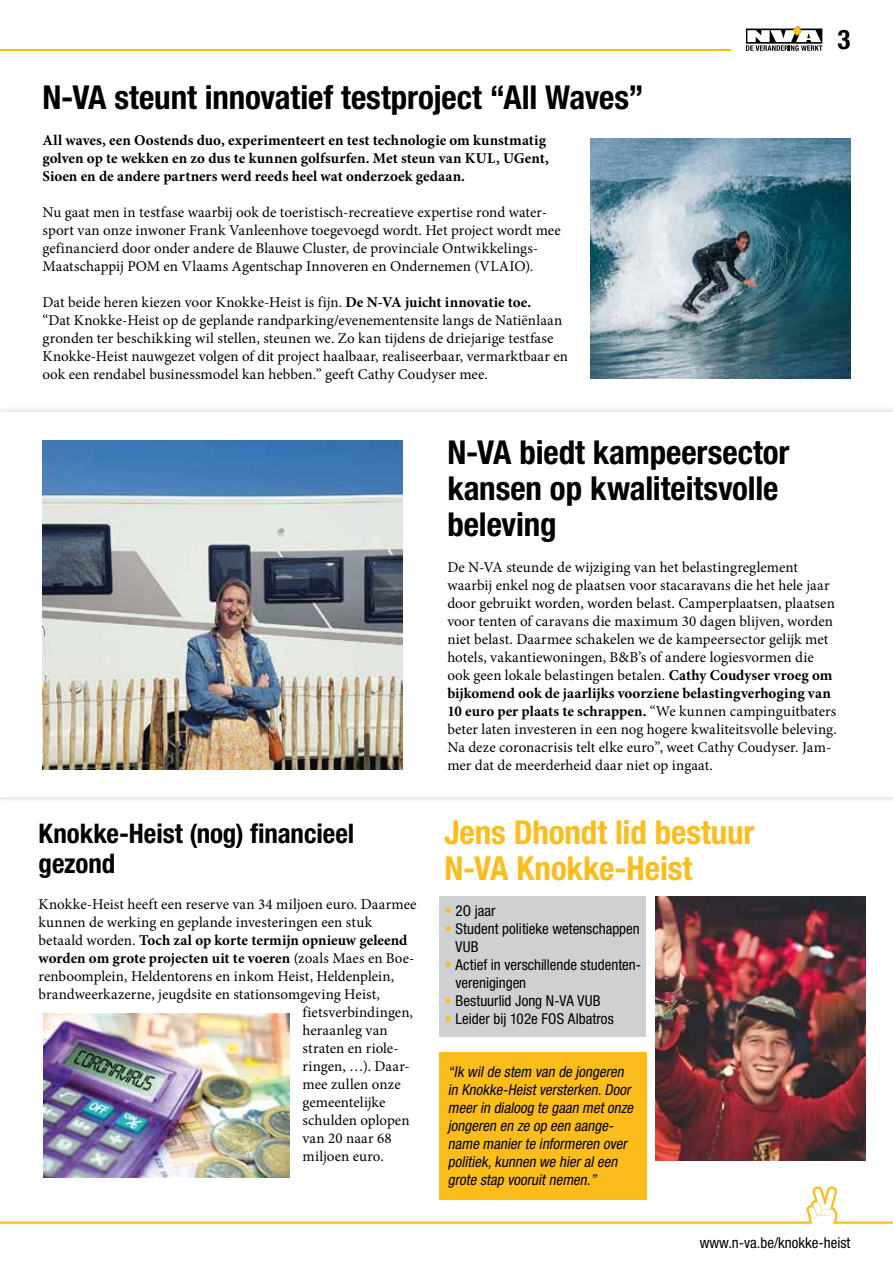
<style>
.page{position:relative;width:893px;height:1263px;background:#fff}
.page>*{position:absolute;margin:0;border:0;box-sizing:border-box;transform-origin:0 0}
.t1{font:700 condensed 33px/36px "Helvetica Neue LT Std";letter-spacing:-.005em;color:#000}
.t2{font:700 condensed 33px/36px "Helvetica Neue LT Std";letter-spacing:-.005em;color:#fbbd1b}
.t3{font:700 condensed 27px/30px "Helvetica Neue LT Std";letter-spacing:-.005em;color:#000}
.t4{font:15px/18px "Minion Pro";color:#000}
.t5{font:700 15px/18px "Minion Pro";color:#000}
.t6{font:italic condensed 15px/18px "Helvetica Neue LT Std";color:#000}
.t7{font:condensed 15px/18px "Helvetica Neue LT Std";color:#000}
.s1{font-weight:700}
.s2{font-weight:400}
.s3{color:#fbbd1b}
</style>
<div class="page">
<div style="left:440px;top:896px;width:206px;height:141px;background:#cfd0d2"></div>
<img style="left:590px;top:139px;width:260px;height:239px">
<img style="left:43px;top:440px;width:360px;height:330px">
<img style="left:43px;top:1013px;width:247px;height:164px">
<div style="left:439px;top:1052px;width:208px;height:148px;background:#fbbd1b"></div>
<img style="left:656px;top:896px;width:210px;height:265px">
<hr style="left:0;top:50px;width:730px;height:1px;background:#fbbd1b">
<svg style="left:746px;top:26px;width:76px;height:25px"></svg>
<svg style="left:0;top:1186px;width:893px;height:38px"></svg>
<h1 class="t1" style="left:43px;top:78px;width:603px">N-VA steunt innovatief testproject “All Waves”</h1>
<p class="t5" style="left:43px;top:131px;width:508px">All waves, een Oostends duo, experimenteert en test technologie om kunstmatig golven op te wekken en zo dus te kunnen golfsurfen. Met steun van KUL, UGent,<br>Sioen en de andere partners werd reeds heel wat onderzoek gedaan.</p>
<p class="t4" style="left:43px;top:203px;width:520px">Nu gaat men in testfase waarbij ook de toeristisch-recreatieve expertise rond water&shy;sport van onze inwoner Frank Vanleenhove toegevoegd wordt. Het project wordt mee gefinancierd door onder andere de Blauwe Cluster, de provinciale Ontwikkelings-Maatschappij POM en Vlaams Agentschap Innoveren en Ondernemen (VLAIO).</p>
<p class="t4" style="left:43px;top:293px;width:527px">Dat beide heren kiezen voor Knokke-Heist is fijn. <span class="s1">De N-VA juicht innovatie toe.<br></span>“Dat Knokke-Heist op de geplande randparking/evenementensite langs de Natiënlaan gronden ter beschikking wil stellen, steunen we. Zo kan tijdens de driejarige testfase Knokke-Heist nauwgezet volgen of dit project haalbaar, realiseerbaar, vermarktbaar en ook een rendabel businessmodel kan hebben.” geeft Cathy Coudyser mee.</p>
<h2 class="t3" style="left:837px;top:24px;width:14px">3</h2>
<h2 class="t3" style="left:39px;top:818px;width:317px">Knokke-Heist (nog) financieel gezond</h2>
<p class="t4" style="left:39px;top:895px;width:379px">Knokke-Heist heeft een reserve van 34 miljoen euro. Daarmee</p>
<p class="t4" style="left:39px;top:913px;width:335px">kunnen de werking en geplande investeringen een stuk</p>
<p class="t5" style="left:39px;top:931px;width:370px"><span class="s2">betaald worden.</span> Toch zal op korte termijn opnieuw geleend</p>
<p class="t5" style="left:39px;top:949px;width:377px">worden om grote projecten uit te voeren <span class="s2">(zoals Maes en Boe-</span></p>
<p class="t4" style="left:39px;top:967px;width:357px">renboomplein, Heldentorens en inkom Heist, Heldenplein,</p>
<p class="t4" style="left:39px;top:985px;width:343px">brandweerkazerne, jeugdsite en stationsomgeving Heist,</p>
<p class="t4" style="left:303px;top:1003px;width:112px">fietsverbindingen,</p>
<p class="t4" style="left:303px;top:1021px;width:87px">heraanleg van</p>
<p class="t4" style="left:303px;top:1039px;width:98px">straten en riole-</p>
<p class="t4" style="left:303px;top:1057px;width:109px">ringen, …). Daar-</p>
<p class="t4" style="left:303px;top:1075px;width:100px">mee zullen onze</p>
<p class="t4" style="left:303px;top:1093px;width:84px">gemeentelijke</p>
<p class="t4" style="left:303px;top:1111px;width:108px">schulden oplopen</p>
<p class="t4" style="left:303px;top:1129px;width:91px">van 20 naar 68</p>
<p class="t4" style="left:303px;top:1147px;width:83px">miljoen euro.</p>
<h1 class="t1" style="left:447px;top:434px;width:344px">N-VA biedt kampeersector kansen op kwaliteitsvolle beleving</h1>
<p class="t4" style="left:447px;top:558px;width:391px">De N-VA steunde de wijziging van het belastingreglement waarbij enkel nog de plaatsen voor stacaravans die het hele jaar door gebruikt worden, worden belast. Camperplaatsen, plaatsen voor tenten of caravans die maximum 30 dagen blijven, worden niet belast. Daarmee schakelen we de kampeersector gelijk met hotels, vakantiewoningen, B&amp;B’s of andere logiesvormen die ook geen lokale belastingen betalen. <span class="s1">Cathy Coudyser vroeg om bijkomend ook de jaarlijks voorziene belastingverhoging van 10 euro per plaats te schrappen.</span> “We kunnen campinguitbaters beter laten investeren in een nog hogere kwaliteitsvolle beleving.<br>Na deze coronacrisis telt elke euro”, weet Cathy Coudyser. Jam&shy;mer dat de meerderheid daar niet op ingaat.</p>
<h1 class="t2" style="left:444px;top:814px;width:312px">Jens Dhondt lid bestuur<br>N-VA Knokke-Heist</h1>
<p class="t7" style="left:444px;top:902px;width:53px"><span class="s3">•</span> 2O jaar</p>
<p class="t7" style="left:455px;top:920px;width:186px;text-indent:-11px"><span class="s3">•</span> Student politieke wetenschappen<br>VUB</p>
<p class="t7" style="left:455px;top:956px;width:187px;text-indent:-11px"><span class="s3">•</span> Actief in verschillende studenten&shy;verenigingen</p>
<p class="t7" style="left:444px;top:992px;width:158px"><span class="s3">•</span> Bestuurlid Jong N-VA VUB</p>
<p class="t7" style="left:444px;top:1010px;width:171px"><span class="s3">•</span> Leider bij 102e FOS Albatros</p>
<p class="t6" style="left:448px;top:1063px;width:190px">“Ik wilde stem van de jongeren in Knokke-Heistversterken.Door meerin dialoog te gaan metonze jongeren en ze op een aange&shy;name manierte informeren over politiek,kunnen we hieraleen grote stap vooruitnemen.”</p>
<p class="t7" style="left:700px;top:1234px;width:152px">www.n-va.be/knokke-heist</p>
</div>
